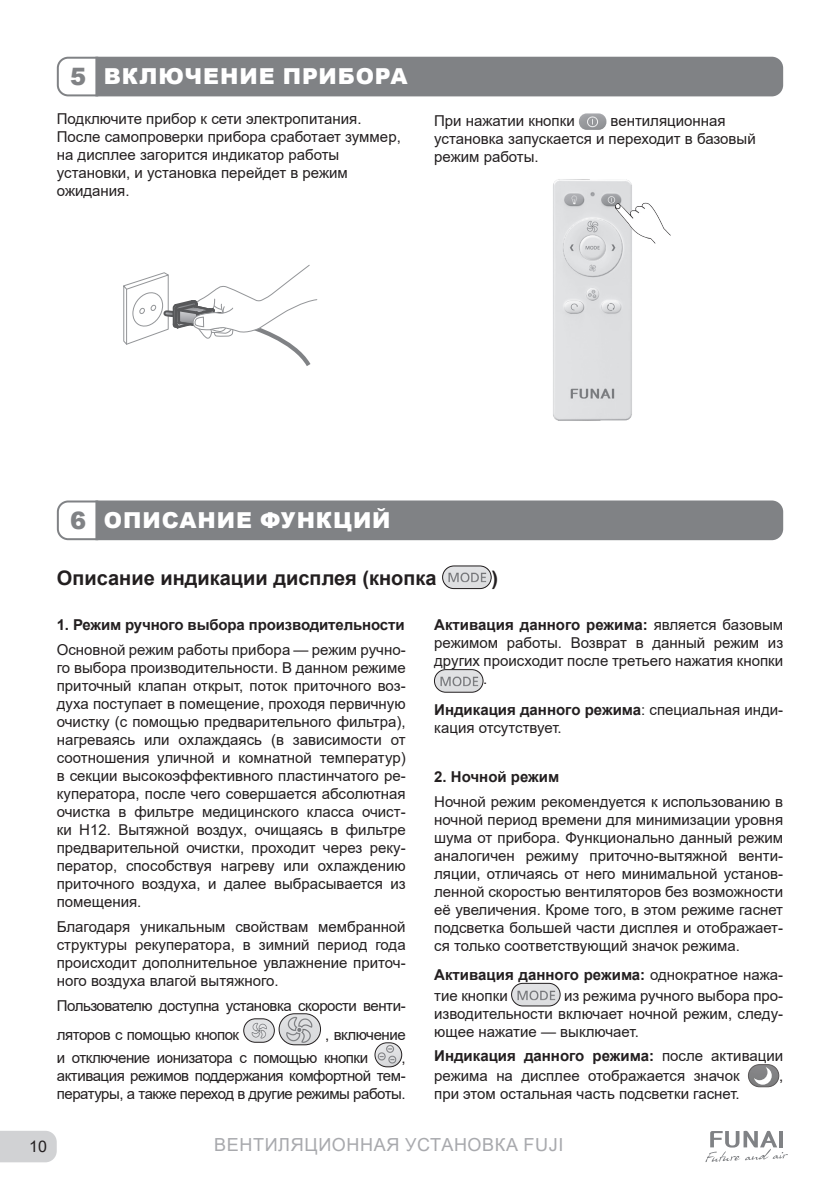
<style>
.page{position:relative;width:840px;height:1191px;background:#fff}
.page>*{position:absolute;margin:0;border:0;box-sizing:border-box;transform-origin:0 0}
.t1{font:900 22px "Arial";letter-spacing:.04em;color:#fff}
.t2{font:700 20px "Arial";color:#231f20}
.t3{font:18px "Arial";letter-spacing:.035em;color:#a8a9ad}
.t4{font:16px "Arial";color:#231f20}
.t5{font:15px/18px "Arial";color:#231f20}
.t6{font:15px/29px "Arial";letter-spacing:-.03em;color:#231f20}
.t7{font:700 15px "Arial";letter-spacing:-.01em;color:#231f20}
.s1{font-size:24px;color:#808285}
.s2{font-weight:400}
.s3{font-weight:700}
</style>
<div class="page">
<div style="left:0;top:1131px;width:57px;height:31px;background:#d1d2d4"></div>
<svg style="left:705px;top:1130px;width:82px;height:32px"></svg>
<svg style="left:56px;top:56px;width:726px;height:41px;background:#898b8e"></svg>
<img style="left:579px;top:113px;width:27px;height:17px">
<img style="left:553px;top:179px;width:79px;height:242px">
<img style="left:615px;top:198px;width:55px;height:45px">
<svg style="left:123px;top:265px;width:194px;height:101px"></svg>
<div style="left:150px;top:304px;width:6px;height:7px;border:1px solid #939598;border-radius:50%"></div>
<div style="left:139px;top:307px;width:6px;height:7px;border:1px solid #939598;border-radius:50%"></div>
<svg style="left:56px;top:500px;width:726px;height:41px;background:#898b8e"></svg>
<img style="left:442px;top:566px;width:49px;height:22px;border-radius:11px">
<div style="left:442px;top:566px;width:49px;height:23px;border:1px solid #231f20;border-radius:11px"></div>
<img style="left:243px;top:1018px;width:31px;height:24px;border-radius:12px">
<div style="left:243px;top:1018px;width:31px;height:24px;border:1px solid #231f20;border-radius:12px"></div>
<img style="left:279px;top:1013px;width:41px;height:31px;border-radius:16px">
<div style="left:279px;top:1013px;width:41px;height:32px;border:1px solid #231f20;border-radius:16px"></div>
<img style="left:375px;top:1042px;width:26px;height:24px;border-radius:12px">
<div style="left:374px;top:1042px;width:28px;height:25px;border:1px solid #231f20;border-radius:12px"></div>
<img style="left:434px;top:669px;width:49px;height:23px;border-radius:11px">
<div style="left:434px;top:669px;width:49px;height:23px;border:1px solid #231f20;border-radius:11px"></div>
<img style="left:511px;top:983px;width:49px;height:23px;border-radius:11px">
<div style="left:511px;top:983px;width:49px;height:23px;border:1px solid #231f20;border-radius:11px"></div>
<svg style="left:748px;top:1064px;width:30px;height:22px"></svg>
<svg style="left:753px;top:1067px;width:18px;height:17px"></svg>
<div style="left:747px;top:1064px;width:31px;height:23px;border:1px solid #231f20;border-radius:11px"></div>
<h1 class="t1" style="left:70px;top:61px;width:339px"><span class="s1">5</span> ВКЛЮЧЕНИЕ ПРИБОРА</h1>
<p class="t5" style="left:57px;top:110px;width:345px">Подключите прибор к сети электропитания.<br>После самопроверки прибора сработает зуммер, на дисплее загорится индикатор работы установки, и установка перейдет в режим ожидания.</p>
<p class="t5" style="left:434px;top:111px;width:142px">При нажатии кнопки</p>
<p class="t5" style="left:434px;top:111px;width:323px;text-indent:176px">вентиляционная установка запускается и переходит в базовый режим работы.</p>
<h1 class="t1" style="left:70px;top:504px;width:322px"><span class="s1">6</span> ОПИСАНИЕ ФУНКЦИЙ</h1>
<h2 class="t2" style="left:57px;top:563px;width:381px">Описание индикации дисплея (кнопка</h2>
<h2 class="t2" style="left:491px;top:563px;width:8px">)</h2>
<p class="t7" style="left:57px;top:614px;width:349px">1. Режим ручного выбора производительности</p>
<p class="t5" style="left:57px;top:640px;width:350px;text-align:justify">Основной режим работы прибора — режим ручно&shy;го выбора производительности. В данном режиме приточный клапан открыт, поток приточного воз&shy;духа поступает в помещение, проходя первичную очистку (с помощью предварительного фильтра), нагреваясь или охлаждаясь (в зависимости от соотношения уличной и комнатной температур) в секции высокоэффективного пластинчатого ре&shy;куператора, после чего совершается абсолютная очистка в фильтре медицинского класса очист&shy;ки Н12. Вытяжной воздух, очищаясь в фильтре предварительной очистки, проходит через реку&shy;ператор, способствуя нагреву или охлаждению приточного воздуха, и далее выбрасывается из помещения.</p>
<p class="t5" style="left:57px;top:917px;width:350px;text-align:justify">Благодаря уникальным свойствам мембранной структуры рекуператора, в зимний период года происходит дополнительное увлажнение приточ&shy;ного воздуха влагой вытяжного.</p>
<p class="t6" style="left:57px;top:990px;width:350px">Пользователю доступна установка скорости венти&shy;ляторов с помощью кнопок</p>
<p class="t7" style="left:434px;top:614px;width:350px">Активация данного режима: <span class="s2">является базовым</span></p>
<p class="t5" style="left:434px;top:633px;width:350px">режимом работы. Возврат в данный режим из</p>
<p class="t5" style="left:434px;top:651px;width:350px">других происходит после третьего нажатия кнопки</p>
<p class="t5" style="left:483px;top:669px;width:6px">.</p>
<p class="t5" style="left:434px;top:700px;width:350px"><span class="s3">Индикация данного режима</span>: специальная инди&shy;кация отсутствует.</p>
<p class="t7" style="left:434px;top:766px;width:126px">2. Ночной режим</p>
<p class="t5" style="left:434px;top:793px;width:350px;text-align:justify">Ночной режим рекомендуется к использованию в ночной период времени для минимизации уровня шума от прибора. Функционально данный режим аналогичен режиму приточно-вытяжной венти&shy;ляции, отличаясь от него минимальной установ&shy;ленной скоростью вентиляторов без возможности её увеличения. Кроме того, в этом режиме гаснет подсветка большей части дисплея и отображает&shy;ся только соответствующий значок режима.</p>
<p class="t5" style="left:434px;top:964px;width:350px;line-height:20.4px"><span class="s3">Активация данного режима:</span> однократное нажа&shy;тие кнопки</p>
<p class="t5" style="left:434px;top:986px;width:350px;text-align:justify;text-indent:130px">из режима ручного выбора про&shy;изводительности включает ночной режим, следу&shy;ющее нажатие — выключает.</p>
<p class="t5" style="left:434px;top:1046px;width:350px;line-height:20px"><span class="s3">Индикация данного режима:</span> после активации режима на дисплее отображается значок</p>
<p class="t6" style="left:57px;top:1022px;width:350px;line-height:23.2px;text-indent:268px">, включение и отключение ионизатора с помощью кнопки</p>
<p class="t5" style="left:57px;top:1048px;width:350px;text-align:justify;text-indent:344px">, активация режимов поддержания комфортной тем&shy;пературы, а также переход в другие режимы работы.</p>
<p class="t5" style="left:778px;top:1067px;width:6px">,</p>
<p class="t5" style="left:434px;top:1085px;width:307px">при этом остальная часть подсветки гаснет.</p>
<p class="t4" style="left:29px;top:1135px;width:19px">10</p>
<p class="t3" style="left:214px;top:1132px;width:350px">ВЕНТИЛЯЦИОННАЯ УСТАНОВКА FUJI</p>
</div>
